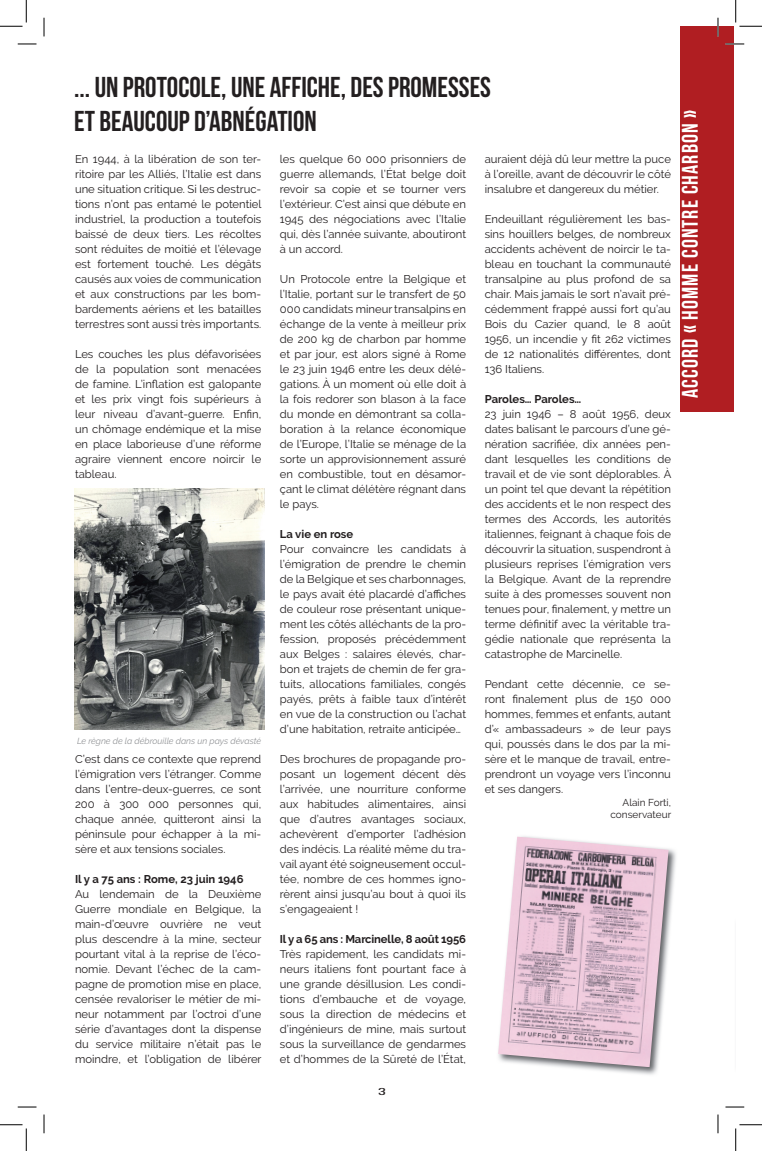
<style>
.page{position:relative;width:762px;height:1151px;background:#fff}
.page>*{position:absolute;margin:0;border:0;box-sizing:border-box;transform-origin:0 0}
.t1{font:700 28.75px/34.5px "Bebas Neue";color:#231f20}
.t2{font:700 22.5px "Bebas Neue";letter-spacing:.05em;color:#fff}
.t3{font:11.25px/15px "Raleway";color:#231f20;text-align:justify}
.t4{font:700 11.25px "Raleway";letter-spacing:-.005em;color:#231f20}
.t5{font:10px/12.5px "Raleway";color:#231f20;text-align:right}
.t6{font:10px "Bebas Neue";color:#231f20;scale:2 1}
.t7{font:italic 8.75px "Raleway";color:#939598}
</style>
<div class="page">
<img style="left:517px;top:836px;width:159px;height:239px">
<img style="left:498px;top:837px;width:170px;height:230px">
<div style="left:680px;top:26px;width:53px;height:386px;background:#b01e22"></div>
<img style="left:74px;top:488px;width:190px;height:242px">
<svg style="left:18px;top:43px;width:18px;height:2px"></svg>
<svg style="left:725px;top:43px;width:18px;height:2px"></svg>
<svg style="left:18px;top:1106px;width:18px;height:2px"></svg>
<svg style="left:725px;top:1106px;width:18px;height:2px"></svg>
<svg style="left:43px;top:18px;width:2px;height:18px"></svg>
<svg style="left:43px;top:1114px;width:2px;height:19px"></svg>
<svg style="left:717px;top:18px;width:1px;height:18px"></svg>
<svg style="left:717px;top:1114px;width:1px;height:19px"></svg>
<svg style="left:0;top:0;width:27px;height:27px"></svg>
<svg style="left:0;top:1124px;width:27px;height:27px"></svg>
<svg style="left:735px;top:0;width:26px;height:27px"></svg>
<svg style="left:735px;top:1124px;width:26px;height:27px"></svg>
<h1 class="t1" style="left:74px;top:69px;width:418px">... UN PROTOCOLE, UNE AFFICHE, DES PROMESSES<br>ET BEAUCOUP D’ABNÉGATION</h1>
<p class="t3" style="left:75px;top:152px;width:188px">En 1944, à la libération de son ter&shy;ritoire par les Alliés, l’Italie est dans une situation critique. Si les destruc&shy;tions n’ont pas entamé le potentiel industriel, la production a toutefois baissé de deux tiers. Les récoltes sont réduites de moitié et l’élevage est fortement touché. Les dégâts causés aux voies de communication et aux constructions par les bom&shy;bardements aériens et les batailles terrestres sont aussi très importants.</p>
<p class="t3" style="left:75px;top:347px;width:188px">Les couches les plus défavorisées de la population sont menacées de famine. L’inflation est galopante et les prix vingt fois supérieurs à leur niveau d’avant-guerre. Enfin, un chômage endémique et la mise en place laborieuse d’une réforme agraire viennent encore noircir le tableau.</p>
<p class="t7" style="left:77px;top:736px;width:186px">Le règne de la débrouille dans un pays dévasté</p>
<p class="t3" style="left:75px;top:752px;width:188px">C’est dans ce contexte que reprend l’émigration vers l’étranger. Comme dans l’entre-deux-guerres, ce sont 200 à 300 000 personnes qui, chaque année, quitteront ainsi la péninsule pour échapper à la mi&shy;sère et aux tensions sociales.</p>
<p class="t4" style="left:75px;top:873px;width:170px">Il y a 75 ans : Rome, 23 juin 1946</p>
<p class="t3" style="left:75px;top:887px;width:188px">Au lendemain de la Deuxième Guerre mondiale en Belgique, la main-d’œuvre ouvrière ne veut plus descendre à la mine, secteur pourtant vital à la reprise de l’éco&shy;nomie. Devant l’échec de la cam&shy;pagne de promotion mise en place, censée revaloriser le métier de mi&shy;neur notamment par l’octroi d’une série d’avantages dont la dispense du service militaire n’était pas le moindre, et l’obligation de libérer</p>
<p class="t3" style="left:280px;top:152px;width:188px">les quelque 60 000 prisonniers de guerre allemands, l’État belge doit revoir sa copie et se tourner vers l’extérieur. C’est ainsi que débute en 1945 des négociations avec l’Italie qui, dès l’année suivante, aboutiront à un accord.</p>
<p class="t3" style="left:280px;top:272px;width:188px">Un Protocole entre la Belgique et l’Italie, portant sur le transfert de 50<br>000 candidats mineur transalpins en échange de la vente à meilleur prix de 200 kg de charbon par homme et par jour, est alors signé à Rome le 23 juin 1946 entre les deux délé&shy;gations. À un moment où elle doit à la fois redorer son blason à la face du monde en démontrant sa colla&shy;boration à la relance économique de l’Europe, l’Italie se ménage de la sorte un approvisionnement assuré en combustible, tout en désamor&shy;çant le climat délétère régnant dans le pays.</p>
<p class="t4" style="left:280px;top:528px;width:75px">La vie en rose</p>
<p class="t3" style="left:280px;top:542px;width:188px">Pour convaincre les candidats à l’émigration de prendre le chemin de la Belgique et ses charbonnages, le pays avait été placardé d’affiches de couleur rose présentant unique&shy;ment les côtés alléchants de la pro&shy;fession, proposés précédemment aux Belges : salaires élevés, char&shy;bon et trajets de chemin de fer gra&shy;tuits, allocations familiales, congés payés, prêts à faible taux d’intérêt en vue de la construction ou l’achat d’une habitation, retraite anticipée…</p>
<p class="t3" style="left:280px;top:752px;width:188px">Des brochures de propagande pro&shy;posant un logement décent dès l’arrivée, une nourriture conforme aux habitudes alimentaires, ainsi que d’autres avantages sociaux, achevèrent d’emporter l’adhésion des indécis. La réalité même du tra&shy;vail ayant été soigneusement occul&shy;tée, nombre de ces hommes igno&shy;rèrent ainsi jusqu’au bout à quoi ils s’engageaient !</p>
<p class="t4" style="left:280px;top:933px;width:188px">Il y a 65 ans : Marcinelle, 8 août 1956</p>
<p class="t3" style="left:280px;top:947px;width:188px">Très rapidement, les candidats mi&shy;neurs italiens font pourtant face à une grande désillusion. Les condi&shy;tions d’embauche et de voyage, sous la direction de médecins et d’ingénieurs de mine, mais surtout sous la surveillance de gendarmes et d’hommes de la Sûreté de l’État,</p>
<p class="t6" style="left:378px;top:1086px;width:5px">3</p>
<p class="t3" style="left:484px;top:151px;width:188px">auraient déjà dû leur mettre la puce à l’oreille, avant de découvrir le côté insalubre et dangereux du métier.</p>
<p class="t3" style="left:484px;top:211px;width:188px">Endeuillant régulièrement les bas&shy;sins houillers belges, de nombreux accidents achèvent de noircir le ta&shy;bleau en touchant la communauté transalpine au plus profond de sa chair. Mais jamais le sort n’avait pré&shy;cédemment frappé aussi fort qu’au Bois du Cazier quand, le 8 août 1956, un incendie y fit 262 victimes de 12 nationalités différentes, dont 136 Italiens.</p>
<p class="t4" style="left:484px;top:393px;width:98px">Paroles… Paroles…</p>
<p class="t3" style="left:484px;top:406px;width:188px">23 juin 1946 – 8 août 1956, deux dates balisant le parcours d’une gé&shy;nération sacrifiée, dix années pen&shy;dant lesquelles les conditions de travail et de vie sont déplorables. À un point tel que devant la répétition des accidents et le non respect des termes des Accords, les autorités italiennes, feignant à chaque fois de découvrir la situation, suspendront à plusieurs reprises l’émigration vers la Belgique. Avant de la reprendre suite à des promesses souvent non tenues pour, finalement, y mettre un terme définitif avec la véritable tra&shy;gédie nationale que représenta la catastrophe de Marcinelle.</p>
<p class="t3" style="left:484px;top:676px;width:188px">Pendant cette décennie, ce se&shy;ront finalement plus de 150 000 hommes, femmes et enfants, autant d’« ambassadeurs » de leur pays qui, poussés dans le dos par la mi&shy;sère et le manque de travail, entre&shy;prendront un voyage vers l’inconnu et ses dangers.</p>
<p class="t5" style="left:610px;top:796px;width:62px">Alain Forti, conservateur</p>
<h2 class="t2" style="left:677px;top:398px;width:290px;rotate:-90deg">ACCORD « HOMME CONTRE CHARBON »</h2>
</div>
